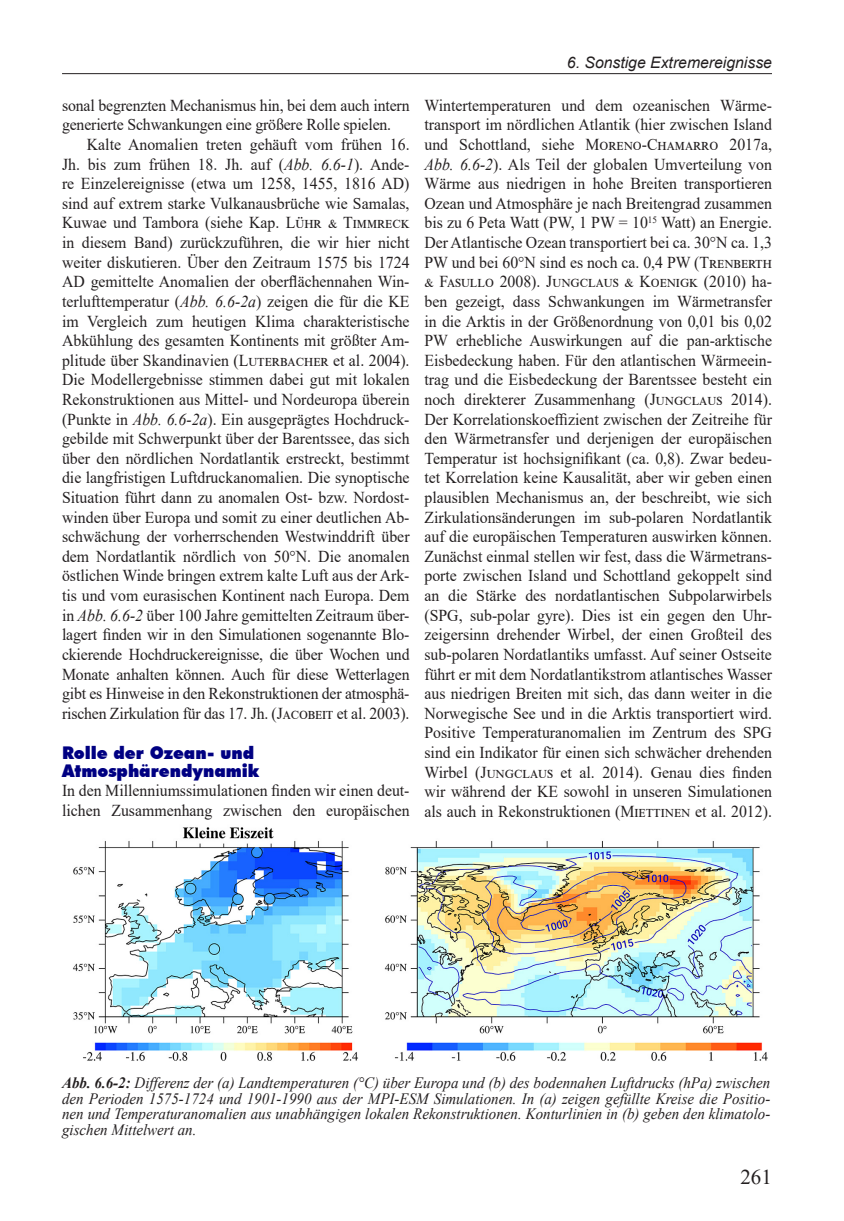
<style>
.page{position:relative;width:844px;height:1221px;background:#fff}
.page>*{position:absolute;margin:0;border:0;box-sizing:border-box;transform-origin:0 0}
.t1{font:21px "Times New Roman";color:#231f20}
.Titel2-1Zeile{font:900 17.5px "Futura BT";color:#000082;scale:.96 1}
.Absatz1{font:16.62px/19.6px "Times New Roman";color:#231f20;scale:.95 1}
.Fließtext{font:16.62px/19.6px "Times New Roman";letter-spacing:-.01em;color:#231f20;text-align:justify;scale:.95 1}
.Legende{font:italic 15.75px/15.8px "Times New Roman";color:#231f20;text-align:justify;scale:.95 1}
.t2{font:italic 15.75px "Arial";color:#231f20}
.s1{font-style:italic}
.s2{font-weight:700}
</style>
<div class="page">
<hr style="left:62px;top:73px;width:709px;height:1px;background:#231f20">
<img style="left:73px;top:827px;width:695px;height:234px">
<p class="Absatz1" style="left:62px;top:95px;width:367px">sonal begrenzten Mechanismus hin, bei dem auch intern generierte Schwankungen eine größere Rolle spielen.</p>
<p class="Fließtext" style="left:62px;top:134px;width:367px;text-indent:25px">Kalte Anomalien treten gehäuft vom frühen 16.<br>Jh. bis zum frühen 18. Jh. auf (<span class="s1">Abb. 6.6-1</span>). Ande&shy;re Einzelereignisse (etwa um 1258, 1455, 1816 AD) sind auf extrem starke Vulkanausbrüche wie Samalas, Kuwae und Tambora (siehe Kap. Lühr &amp; Timmreck in diesem Band) zurückzuführen, die wir hier nicht weiter diskutieren. Über den Zeitraum 1575 bis 1724<br>AD gemittelte Anomalien der oberflächennahen Win&shy;terlufttemperatur (<span class="s1">Abb. 6.6-2a</span>) zeigen die für die KE im Vergleich zum heutigen Klima charakteristische Abkühlung des gesamten Kontinents mit größter Am&shy;plitude über Skandinavien (Luterbacher et al. 2004).<br>Die Modellergebnisse stimmen dabei gut mit lokalen Rekonstruktionen aus Mittel- und Nordeuropa überein (Punkte in <span class="s1">Abb. 6.6-2a</span>). Ein ausgeprägtes Hochdruck&shy;gebilde mit Schwerpunkt über der Barentssee, das sich über den nördlichen Nordatlantik erstreckt, bestimmt die langfristigen Luftdruckanomalien. Die synoptische Situation führt dann zu anomalen Ost- bzw. Nordost&shy;winden über Europa und somit zu einer deutlichen Ab&shy;schwächung der vorherrschenden Westwinddrift über dem Nordatlantik nördlich von 50°N. Die anomalen östlichen Winde bringen extrem kalte Luft aus der Ark&shy;tis und vom eurasischen Kontinent nach Europa. Dem in <span class="s1">Abb. 6.6-2</span> über 100 Jahre gemittelten Zeitraum über&shy;lagert finden wir in den Simulationen sogenannte Blo&shy;ckierende Hochdruckereignisse, die über Wochen und Monate anhalten können. Auch für diese Wetterlagen gibt es Hinweise in den Rekonstruktionen der atmosphä&shy;rischen Zirkulation für das 17. Jh. (Jacobeit et al. 2003).</p>
<p class="Titel2-1Zeile" style="left:62px;top:742px;width:201px">Rolle der Ozean- und</p>
<p class="Titel2-1Zeile" style="left:62px;top:760px;width:207px">Atmosphärendynamik</p>
<p class="Absatz1" style="left:62px;top:780px;width:367px">In den Millenniumssimulationen finden wir einen deut&shy;lichen Zusammenhang zwischen den europäischen</p>
<p class="t2" style="left:567px;top:52px;width:206px">6. Sonstige Extremereignisse</p>
<p class="Absatz1" style="left:424px;top:95px;width:367px;text-align:justify">Wintertemperaturen und dem ozeanischen Wärme&shy;transport im nördlichen Atlantik (hier zwischen Island und Schottland, siehe Moreno-Chamarro 2017a, <span class="s1">Abb. 6.6-2</span>). Als Teil der globalen Umverteilung von Wärme aus niedrigen in hohe Breiten transportieren Ozean und Atmosphäre je nach Breitengrad zusammen bis zu 6 Peta Watt (PW, 1 PW = 10<sup>15</sup> Watt) an Energie.<br>Der Atlantische Ozean transportiert bei ca. 30°N ca. 1,3<br>PW und bei 60°N sind es noch ca. 0,4 PW (Trenberth &amp; Fasullo 2008). Jungclaus &amp; Koenigk (2010) ha&shy;ben gezeigt, dass Schwankungen im Wärmetransfer in die Arktis in der Größenordnung von 0,01 bis 0,02<br>PW erhebliche Auswirkungen auf die pan-arktische Eisbedeckung haben. Für den atlantischen Wärmeein&shy;trag und die Eisbedeckung der Barentssee besteht ein noch direkterer Zusammenhang (Jungclaus 2014).<br>Der Korrelationskoeffizient zwischen der Zeitreihe für den Wärmetransfer und derjenigen der europäischen Temperatur ist hochsignifikant (ca. 0,8). Zwar bedeu&shy;tet Korrelation keine Kausalität, aber wir geben einen plausiblen Mechanismus an, der beschreibt, wie sich Zirkulationsänderungen im sub-polaren Nordatlantik auf die europäischen Temperaturen auswirken können.<br>Zunächst einmal stellen wir fest, dass die Wärmetrans&shy;porte zwischen Island und Schottland gekoppelt sind an die Stärke des nordatlantischen Subpolarwirbels (SPG, sub-polar gyre). Dies ist ein gegen den Uhr&shy;zeigersinn drehender Wirbel, der einen Großteil des sub-polaren Nordatlantiks umfasst. Auf seiner Ostseite führt er mit dem Nordatlantikstrom atlantisches Wasser aus niedrigen Breiten mit sich, das dann weiter in die Norwegische See und in die Arktis transportiert wird.<br>Positive Temperaturanomalien im Zentrum des SPG sind ein Indikator für einen sich schwächer drehenden Wirbel (Jungclaus et al. 2014). Genau dies finden wir während der KE sowohl in unseren Simulationen als auch in Rekonstruktionen (Miettinen et al. 2012).</p>
<p class="Legende" style="left:62px;top:1074px;width:746px"><span class="s2">Abb. 6.6-2:</span> Differenz der (a) Landtemperaturen (°C) über Europa und (b) des bodennahen Luftdrucks (hPa) zwischen den Perioden 1575-1724 und 1901-1990 aus der MPI-ESM Simulationen. In (a) zeigen gefüllte Kreise die Positio&shy;nen und Temperaturanomalien aus unabhängigen lokalen Rekonstruktionen. Konturlinien in (b) geben den klimatolo&shy;gischen Mittelwert an.</p>
<p class="t1" style="left:740px;top:1161px;width:33px">261</p>
</div>
